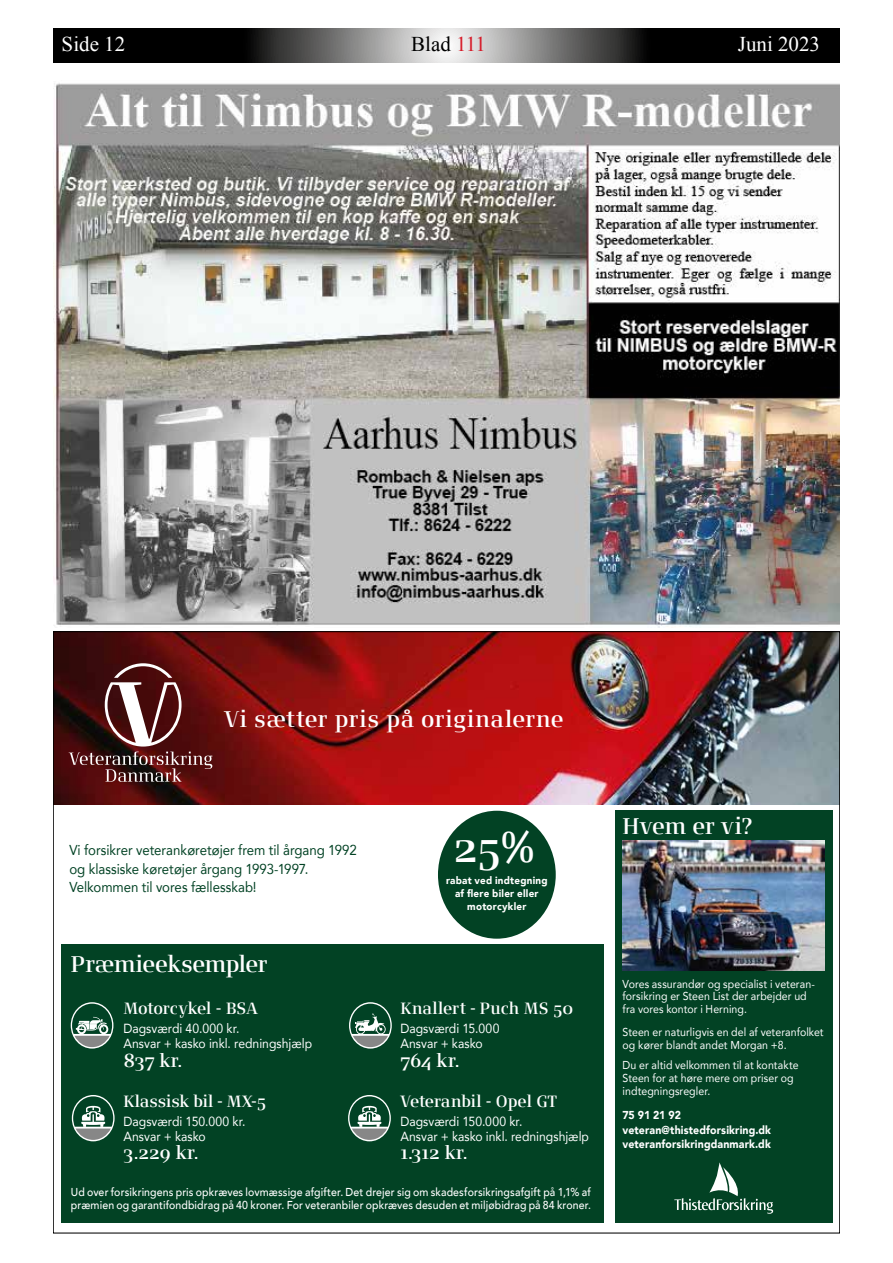
<style>
.page{position:relative;width:893px;height:1263px;background:#fff}
.page>*{position:absolute;margin:0;border:0;box-sizing:border-box;transform-origin:0 0}
.t1{font:600 42.6px "Signa Serif";color:#fff;scale:.92 1}
.t2{font:600 22.95px "Signa Serif";letter-spacing:.01em;color:#fff;scale:.92 1}
.t3{font:600 22.95px "Signa Serif";letter-spacing:-.015em;color:#fff;scale:.92 1}
.t4{font:21px "Times New Roman";color:#fff}
.t5{font:21px "Times New Roman";color:#000}
.t6{font:600 18.6px "Signa Serif";letter-spacing:-.015em;color:#fff;scale:.92 1}
.t7{font:600 16.5px "Signa Serif";color:#fff;scale:.92 1}
.t8{font:14.4px/18.6px "Avenir";letter-spacing:-.005em;color:#024224;scale:.92 1}
.t9{font:13.2px/14.9px "Avenir";color:#fff;scale:.92 1}
.t10{font:11.4px/12.9px "Avenir";letter-spacing:.005em;color:#fff;scale:.92 1}
.t11{font:500 11.4px/12.9px "Avenir";letter-spacing:.01em;color:#fff;scale:.92 1}
.t12{font:900 11.4px/14.4px "Avenir";letter-spacing:.01em;color:#fff;scale:.92 1}
.t13{font:900 10.35px/13px "Avenir";letter-spacing:.025em;color:#fff;text-align:center;scale:.95 1}
.s1{color:#d61a28}
.s2{font-family:"Signa Serif SC"}
</style>
<div class="page">
<svg style="left:53px;top:28px;width:787px;height:35px;background:#414141"></svg>
<img style="left:53px;top:83px;width:787px;height:545px">
<div style="left:61px;top:945px;width:543px;height:278px;background:#024224"></div>
<img style="left:55px;top:633px;width:783px;height:172px">
<svg style="left:69px;top:752px;width:143px;height:30px;background:#653535"></svg>
<svg style="left:105px;top:663px;width:77px;height:83px"></svg>
<div style="left:438px;top:811px;width:118px;height:128px;background:#024224;border-radius:50%"></div>
<div style="left:615px;top:811px;width:217px;height:412px;background:#024224"></div>
<img style="left:623px;top:840px;width:202px;height:130px">
<svg style="left:71px;top:1002px;width:42px;height:46px"></svg>
<svg style="left:72px;top:1004px;width:40px;height:43px"></svg>
<svg style="left:348px;top:1095px;width:43px;height:46px"></svg>
<svg style="left:349px;top:1096px;width:40px;height:44px"></svg>
<svg style="left:72px;top:1095px;width:43px;height:46px"></svg>
<svg style="left:73px;top:1096px;width:40px;height:44px"></svg>
<svg style="left:349px;top:1002px;width:43px;height:46px"></svg>
<svg style="left:350px;top:1004px;width:40px;height:43px"></svg>
<svg style="left:674px;top:1162px;width:99px;height:52px"></svg>
<h3 class="t4" style="left:62px;top:30px;width:65px">Side 12</h3>
<h3 class="t5" style="left:411px;top:30px;width:76px">Blad <span class="s1">111</span></h3>
<h3 class="t4" style="left:738px;top:30px;width:84px">Juni 2023</h3>
<h2 class="t2" style="left:225px;top:706px;width:370px">Vi sætter pris på originalerne</h2>
<p class="t8" style="left:69px;top:840px;width:314px">Vi forsikrer veterankøretøjer frem til årgang 1992 og klassiske køretøjer årgang 1993-1997.<br>Velkommen til vores fællesskab!</p>
<h2 class="t3" style="left:71px;top:951px;width:215px">Præmieeksempler</h2>
<h3 class="t7" style="left:123px;top:999px;width:147px">Motorcykel <span class="s2">-</span> BSA</h3>
<p class="t9" style="left:123px;top:1021px;width:207px">Dagsværdi 40.000 kr.<br>Ansvar + kasko inkl. redningshjælp</p>
<h3 class="t6" style="left:123px;top:1049px;width:66px">837 kr.</h3>
<h3 class="t7" style="left:123px;top:1092px;width:157px">Klassisk bil - MX-5</h3>
<p class="t9" style="left:123px;top:1113px;width:134px">Dagsværdi 150.000 kr.<br>Ansvar + kasko</p>
<h3 class="t6" style="left:123px;top:1142px;width:83px">3.229 kr.</h3>
<h1 class="t1" style="left:453px;top:823px;width:91px">25%</h1>
<p class="t13" style="left:446px;top:874px;width:108px">rabat ved indtegning af flere biler eller motorcykler</p>
<h3 class="t7" style="left:400px;top:999px;width:189px">Knallert - Puch MS 50</h3>
<p class="t9" style="left:400px;top:1021px;width:109px">Dagsværdi 15.000<br>Ansvar + kasko</p>
<h3 class="t6" style="left:400px;top:1049px;width:66px">764 kr.</h3>
<h3 class="t7" style="left:400px;top:1092px;width:172px">Veteranbil - Opel GT</h3>
<p class="t9" style="left:400px;top:1113px;width:207px">Dagsværdi 150.000 kr.<br>Ansvar + kasko inkl. redningshjælp</p>
<h3 class="t6" style="left:400px;top:1142px;width:75px">1.312 kr.</h3>
<p class="t11" style="left:71px;top:1185px;width:567px">Ud over forsikringens pris opkræves lovmæssige afgifter. Det drejer sig om skadesforsikringsafgift på 1,1% af præmien og garantifondbidrag på 40 kroner. For veteranbiler opkræves desuden et miljøbidrag på 84 kroner.</p>
<h2 class="t2" style="left:623px;top:813px;width:143px">Hvem er vi?</h2>
<p class="t10" style="left:623px;top:977px;width:211px">Vores assurandør og specialist i veteran&shy;forsikring er Steen List der arbejder ud fra vores kontor i Herning.</p>
<p class="t10" style="left:623px;top:1025px;width:220px">Steen er naturligvis en del af veteranfolket og kører blandt andet Morgan +8.</p>
<p class="t10" style="left:623px;top:1058px;width:193px">Du er altid velkommen til at kontakte<br>Steen for at høre mere om priser og indtegningsregler.</p>
<p class="t12" style="left:623px;top:1108px;width:163px">75 91 21 92 veteran@thistedforsikring.dk veteranforsikringdanmark.dk</p>
</div>
